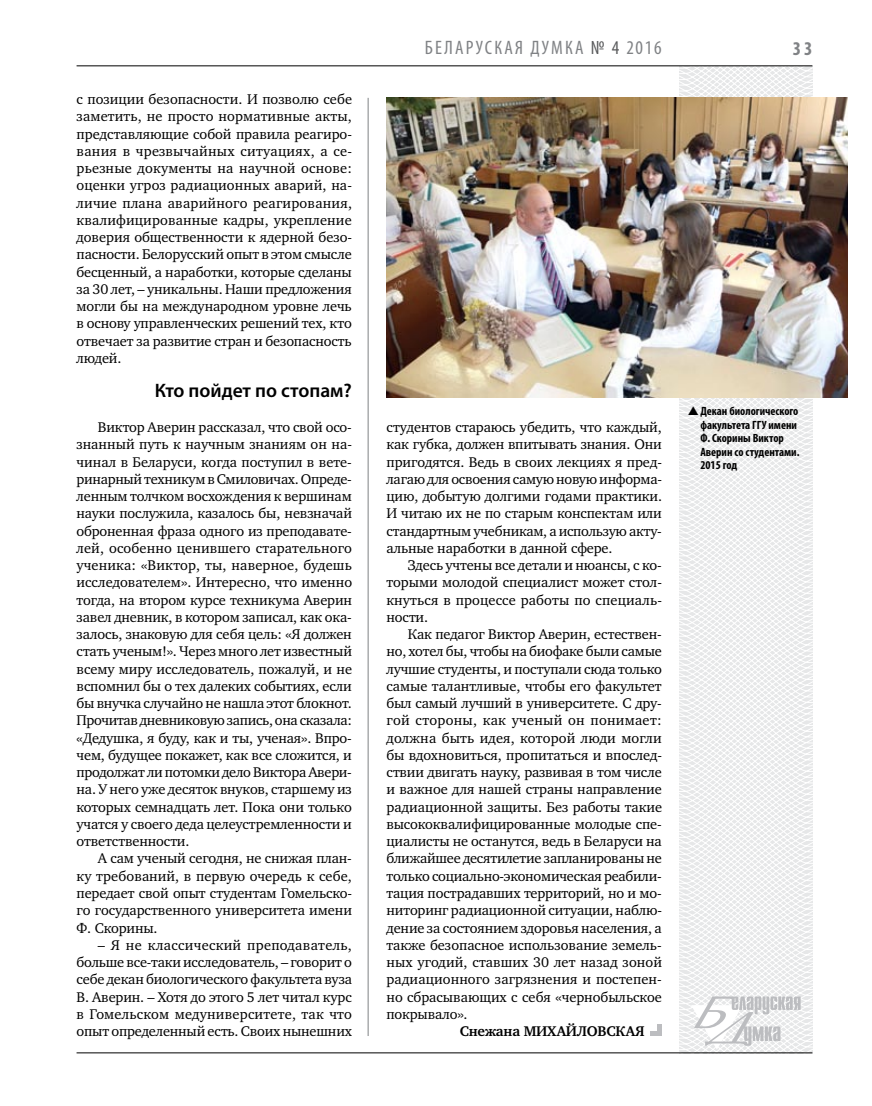
<style>
.page{position:relative;width:872px;height:1106px;background:#fff}
.page>*{position:absolute;margin:0;border:0;box-sizing:border-box;transform-origin:0 0}
.t1{font:condensed 19.5px "Myriad Pro";letter-spacing:.11em;color:#808285}
.t2{font:600 19.5px "Myriad Pro";color:#000}
.t3{font:700 condensed 19.5px "Myriad Pro";color:#808285}
.t4{font:14.4px/17.2px "Charter C";letter-spacing:-.01em;color:#000;text-align:justify}
.t5{font:700 14.4px "Charter C";letter-spacing:-.01em;color:#000}
.t6{font:700 condensed 12px/13.5px "Myriad Pro";color:#000}
.s1{color:#58595b}
</style>
<div class="page">
<hr style="left:368px;top:98px;width:1px;height:938px;background:#808285">
<svg style="left:621px;top:65px;width:227px;height:989px"></svg>
<svg style="left:691px;top:996px;width:109px;height:53px"></svg>
<hr style="left:77px;top:65px;width:735px;height:1px;background:#000">
<hr style="left:77px;top:1052px;width:735px;height:1px;background:#000">
<img style="left:386px;top:97px;width:461px;height:300px">
<div style="left:657px;top:1024px;width:5px;height:12px;background:#bcbdc0"></div>
<div style="left:650px;top:1031px;width:12px;height:5px;background:#bcbdc0"></div>
<svg style="left:688px;top:406px;width:23px;height:10px"></svg>
<p class="t4" style="left:77px;top:91px;width:277px">с позиции безопасности. И позволю себе заметить, не просто нормативные акты, представляющие собой правила реагиро&shy;вания в чрезвычайных ситуациях, а се&shy;рьезные документы на научной основе: оценки угроз радиационных аварий, на&shy;личие плана аварийного реагирования, квалифицированные кадры, укрепление доверия общественности к ядерной безо&shy;пасности. Белорусский опыт в этом смысле бесценный, а наработки, которые сделаны за 30 лет, – уникальны. Наши предложения могли бы на международном уровне лечь в основу управленческих решений тех, кто отвечает за развитие стран и безопасность людей.</p>
<h1 class="t2" style="left:155px;top:378px;width:199px">Кто пойдет по стопам?</h1>
<p class="t4" style="left:77px;top:418px;width:277px;text-indent:21px">Виктор Аверин рассказал, что свой осо&shy;знанный путь к научным знаниям он на&shy;чинал в Беларуси, когда поступил в вете&shy;ринарный техникум в Смиловичах. Опреде&shy;ленным толчком восхождения к вершинам науки послужила, казалось бы, невзначай оброненная фраза одного из преподавате&shy;лей, особенно ценившего старательного ученика: «Виктор, ты, наверное, будешь исследователем». Интересно, что именно тогда, на втором курсе техникума Аверин завел дневник, в котором записал, как ока&shy;залось, знаковую для себя цель: «Я должен стать ученым!». Через много лет известный всему миру исследователь, пожалуй, и не вспомнил бы о тех далеких событиях, если бы внучка случайно не нашла этот блокнот.<br>Прочитав дневниковую запись, она сказала: «Дедушка, я буду, как и ты, ученая». Впро&shy;чем, будущее покажет, как все сложится, и продолжат ли потомки дело Виктора Авери&shy;на. У него уже десяток внуков, старшему из которых семнадцать лет. Пока они только учатся у своего деда целеустремленности и ответственности.</p>
<p class="t4" style="left:77px;top:850px;width:277px;text-indent:21px">А сам ученый сегодня, не снижая план&shy;ку требований, в первую очередь к себе, передает свой опыт студентам Гомельско&shy;го государственного университета имени Ф. Скорины.</p>
<p class="t4" style="left:77px;top:936px;width:277px;text-indent:21px">– Я не классический преподаватель, больше все-таки исследователь, – говорит о себе декан биологического факультета вуза В. Аверин. – Хотя до этого 5 лет читал курс в Гомельском медуниверситете, так что опыт определенный есть. Своих нынешних</p>
<h1 class="t1" style="left:425px;top:36px;width:238px">БЕЛАРУСКА Я ДУМКА <span class="s1">№ 4</span> 2016</h1>
<h1 class="t3" style="left:793px;top:37px;width:21px">33</h1>
<p class="t4" style="left:386px;top:418px;width:277px">студентов стараюсь убедить, что каждый, как губка, должен впитывать знания. Они пригодятся. Ведь в своих лекциях я пред&shy;лагаю для освоения самую новую информа&shy;цию, добытую долгими годами практики.<br>И читаю их не по старым конспектам или стандартным учебникам, а использую акту&shy;альные наработки в данной сфере.</p>
<p class="t4" style="left:386px;top:556px;width:277px;text-indent:21px">Здесь учтены все детали и нюансы, с ко&shy;торыми молодой специалист может стол&shy;кнуться в процессе работы по специаль&shy;ности.</p>
<p class="t4" style="left:386px;top:625px;width:277px;text-indent:21px">Как педагог Виктор Аверин, естествен&shy;но, хотел бы, чтобы на биофаке были самые лучшие студенты, и поступали сюда только самые талантливые, чтобы его факультет был самый лучший в университете. С дру&shy;гой стороны, как ученый он понимает: должна быть идея, которой люди могли бы вдохновиться, пропитаться и впослед&shy;ствии двигать науку, развивая в том числе и важное для нашей страны направление радиационной защиты. Без работы такие высококвалифицированные молодые спе&shy;циалисты не останутся, ведь в Беларуси на ближайшее десятилетие запланированы не только социально-экономическая реабили&shy;тация пострадавших территорий, но и мо&shy;ниторинг радиационной ситуации, наблю&shy;дение за состоянием здоровья населения, а также безопасное использование земель&shy;ных угодий, ставших 30 лет назад зоной радиационного загрязнения и постепен&shy;но сбрасывающих с себя «чернобыльское покрывало».</p>
<p class="t5" style="left:460px;top:1023px;width:186px">Снежана МИХАЙЛОВСКАЯ</p>
<p class="t6" style="left:700px;top:404px;width:101px">Декан биологического факультета ГГУ имени<br>Ф. Скорины Виктор<br>Аверин со студентами.<br>2015 год</p>
</div>
